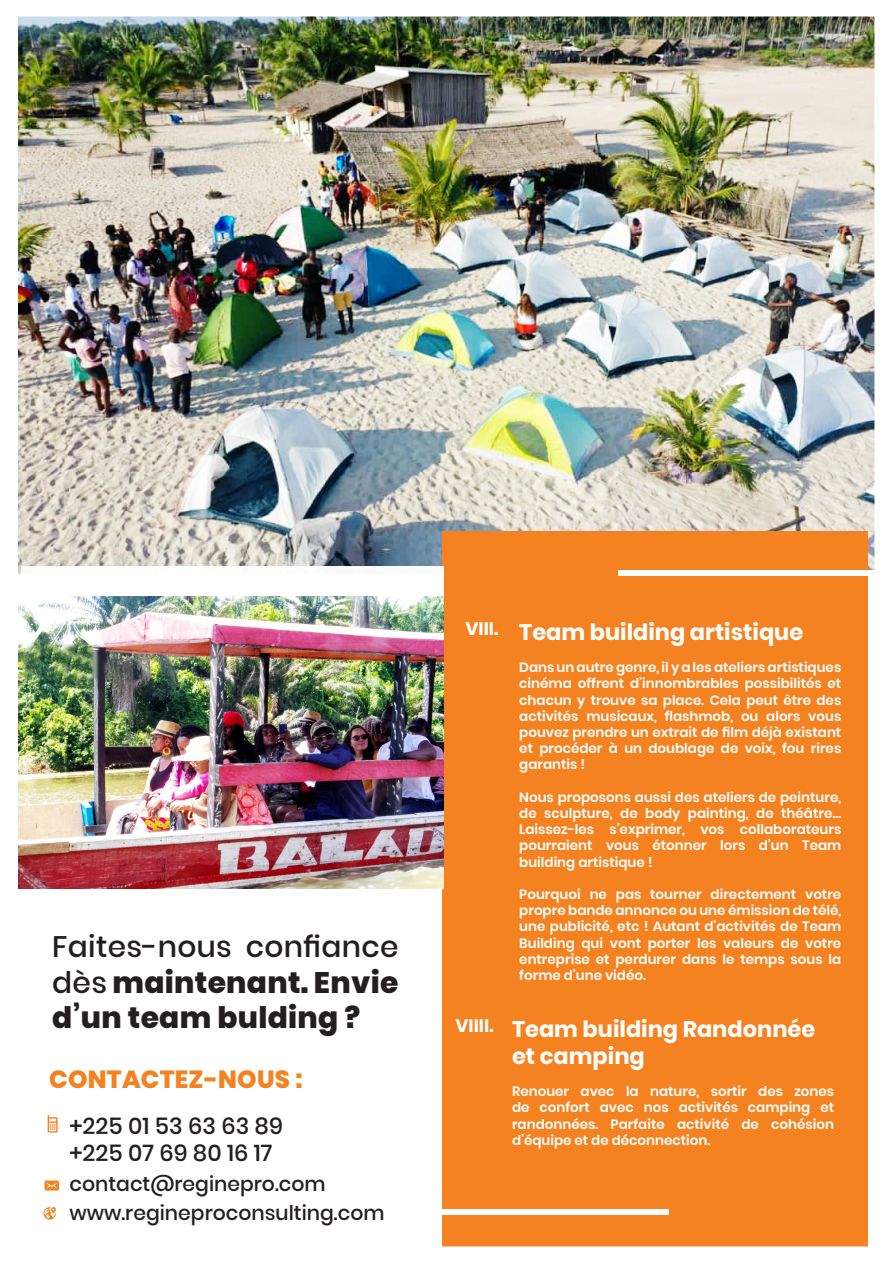
<style>
.page{position:relative;width:893px;height:1263px;background:#fff}
.page>*{position:absolute;margin:0;border:0;box-sizing:border-box;transform-origin:0 0}
.t1{font:800 29.7px/35.5px "Poppins";letter-spacing:.01em;color:#231f20;text-align:justify}
.t2{font:800 24.75px "Poppins";letter-spacing:.01em;color:#f58220}
.t3{font:500 22.95px "Poppins";color:#231f20}
.t4{font:700 22.5px/27px "Poppins";color:#fff}
.t5{font:500 20.4px "Poppins";color:#231f20}
.t6{font:700 18px "Poppins";color:#fff}
.t7{font:600 13.5px/16.2px "Poppins";color:#fff;text-align:justify}
.s1{font-weight:500}
</style>
<div class="page">
<img style="left:18px;top:17px;width:856px;height:556px">
<div style="left:442px;top:531px;width:425px;height:732px;background:#f58220"></div>
<div style="left:22px;top:566px;width:422px;height:193px;background:#fff"></div>
<div style="left:619px;top:570px;width:274px;height:6px;background:#fff"></div>
<div style="left:294px;top:1209px;width:375px;height:5px;background:#fff"></div>
<svg style="left:48px;top:1115px;width:10px;height:17px"></svg>
<svg style="left:44px;top:1180px;width:15px;height:10px"></svg>
<svg style="left:44px;top:1207px;width:12px;height:12px"></svg>
<img style="left:18px;top:597px;width:426px;height:291px">
<div style="left:0;top:0;width:891px;height:1263px;border:16px solid #fff"></div>
<p class="t1" style="left:52px;top:929px;width:348px"><span class="s1">Faites-nous confiance dès</span> maintenant. Envie d’un team bulding ?</p>
<p class="t2" style="left:49px;top:1065px;width:255px">CONTACTEZ-NOUS :</p>
<p class="t3" style="left:70px;top:1113px;width:215px">+225 01 53 63 63 89</p>
<p class="t3" style="left:70px;top:1139px;width:204px">+225 07 69 80 16 17</p>
<p class="t5" style="left:70px;top:1172px;width:258px">contact@reginepro.com</p>
<p class="t5" style="left:70px;top:1201px;width:316px">www.regineproconsulting.com</p>
<p class="t6" style="left:465px;top:618px;width:34px">VIII.</p>
<p class="t4" style="left:519px;top:619px;width:286px">Team building artistique</p>
<p class="t7" style="left:519px;top:659px;width:324px">Dans un autre genre, il y a les ateliers artistiques cinéma offrent d’innombrables possibilités et chacun y trouve sa place. Cela peut être des activités musicaux, flashmob, ou alors vous pouvez prendre un extrait de film déjà existant et procéder à un doublage de voix, fou rires garantis !</p>
<p class="t7" style="left:519px;top:789px;width:324px">Nous proposons aussi des ateliers de peinture, de sculpture, de body painting, de théâtre… Laissez-les s’exprimer, vos collaborateurs pourraient vous étonner lors d’un Team building artistique !</p>
<p class="t7" style="left:519px;top:886px;width:324px">Pourquoi ne pas tourner directement votre propre bande annonce ou une émission de télé, une publicité, etc ! Autant d’activités de Team Building qui vont porter les valeurs de votre entreprise et perdurer dans le temps sous la forme d’une vidéo.</p>
<p class="t6" style="left:455px;top:1015px;width:40px">VIIII.</p>
<p class="t4" style="left:512px;top:1016px;width:305px">Team building Randonnée et camping</p>
<p class="t7" style="left:512px;top:1083px;width:324px">Renouer avec la nature, sortir des zones de confort avec nos activités camping et randonnées. Parfaite activité de cohésion d’équipe et de déconnection.</p>
</div>
